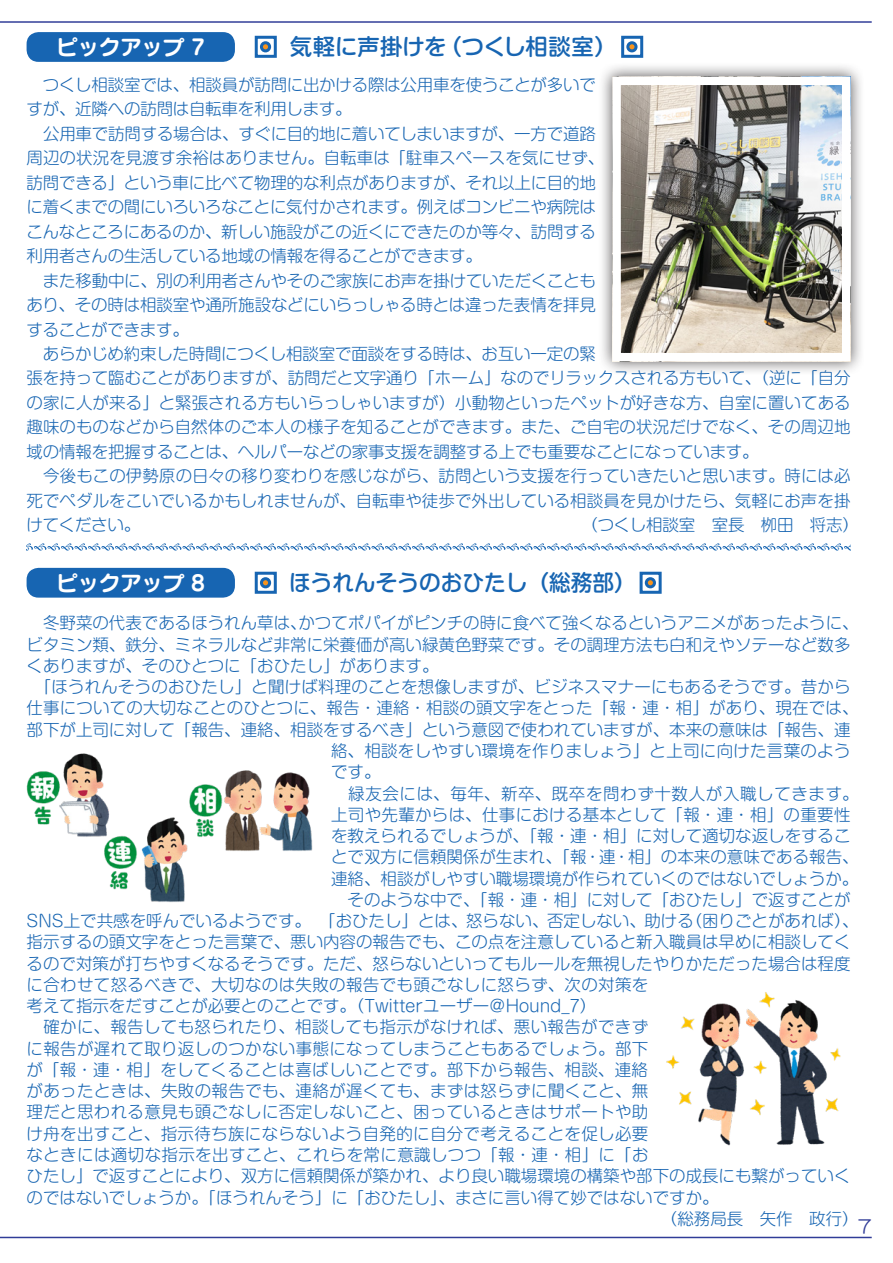
<style>
.page{position:relative;width:893px;height:1263px;background:#fff}
.page>*{position:absolute;margin:0;border:0;box-sizing:border-box;transform-origin:0 0}
.小見出し{font:500 22.35px "Shin M Go Pro";color:#1765b2}
.t1{font:21.3px "Seurat Pro B";color:#fff}
.t2{font:18px "HG Maru Gothic MPRO";color:#303c98}
.本文{font:300 16.5px/24.5px "Shin M Go Pro";color:#1765b2}
.本文-2{font:300 16.5px/21.3px "Shin M Go Pro";letter-spacing:.02em;color:#1765b2}
</style>
<div class="page">
<hr style="left:0;top:1237px;width:872px;height:1px;background:#303c98">
<hr style="left:0;top:21px;width:872px;height:2px;background:#303c98">
<div style="left:27px;top:32px;width:208px;height:30px;background:#1765b2;border-radius:12px"></div>
<div style="left:27px;top:568px;width:208px;height:30px;background:#1765b2;border-radius:12px"></div>
<svg style="left:27px;top:543px;width:823px;height:7px"></svg>
<svg style="left:260px;top:42px;width:12px;height:11px"></svg>
<div style="left:255px;top:36px;width:22px;height:22px;border:3px solid #1765b2"></div>
<div style="left:261px;top:43px;width:9px;height:8px;background:#f7931d;border-radius:50%"></div>
<div style="left:260px;top:41px;width:11px;height:11px;border:3px solid #1765b2;border-radius:50%"></div>
<svg style="left:260px;top:578px;width:12px;height:11px"></svg>
<div style="left:255px;top:572px;width:22px;height:22px;border:3px solid #1765b2"></div>
<div style="left:261px;top:579px;width:9px;height:8px;background:#f7931d;border-radius:50%"></div>
<div style="left:260px;top:577px;width:11px;height:11px;border:3px solid #1765b2;border-radius:50%"></div>
<svg style="left:627px;top:41px;width:11px;height:12px"></svg>
<div style="left:621px;top:36px;width:22px;height:22px;border:3px solid #1765b2"></div>
<div style="left:628px;top:43px;width:8px;height:8px;background:#f7931d;border-radius:50%"></div>
<div style="left:626px;top:41px;width:11px;height:11px;border:3px solid #1765b2;border-radius:50%"></div>
<svg style="left:644px;top:577px;width:12px;height:12px"></svg>
<div style="left:640px;top:572px;width:22px;height:22px;border:3px solid #1765b2"></div>
<div style="left:646px;top:579px;width:8px;height:8px;background:#f7931d;border-radius:50%"></div>
<div style="left:645px;top:577px;width:11px;height:11px;border:3px solid #1765b2;border-radius:50%"></div>
<div style="left:598px;top:62px;width:267px;height:313px;background:#231f20;opacity:.75"></div>
<img style="left:622px;top:87px;width:218px;height:264px">
<div style="left:612px;top:77px;width:238px;height:284px;border:9px solid #fff"></div>
<img style="left:666px;top:992px;width:175px;height:154px">
<img style="left:26px;top:753px;width:83px;height:84px">
<img style="left:189px;top:770px;width:124px;height:81px">
<img style="left:102px;top:814px;width:88px;height:88px">
<p class="t1" style="left:57px;top:32px;width:150px">ピックアップ 7</p>
<p class="小見出し" style="left:290px;top:29px;width:328px">気軽に声掛けを（つくし相談室）</p>
<p class="本文" style="left:26px;top:71px;width:571px">　つくし相談室では、相談員が訪問に出かける際は公用車を使うことが多いですが、近隣への訪問は自転車を利用します。</p>
<p class="本文" style="left:26px;top:120px;width:579px">　公用車で訪問する場合は、すぐに目的地に着いてしまいますが、一方で道路周辺の状況を見渡す余裕はありません。自転車は「駐車スペースを気にせず、訪問できる」という車に比べて物理的な利点がありますが、それ以上に目的地に着くまでの間にいろいろなことに気付かされます。例えばコンビニや病院はこんなところにあるのか、新しい施設がこの近くにできたのか等々、訪問する利用者さんの生活している地域の情報を得ることができます。</p>
<p class="本文" style="left:26px;top:266px;width:571px;text-align:justify">　また移動中に、別の利用者さんやそのご家族にお声を掛けていただくこともあり、その時は相談室や通所施設などにいらっしゃる時とは違った表情を拝見することができます。</p>
<p class="本文" style="left:26px;top:340px;width:826px">　あらかじめ約束した時間につくし相談室で面談をする時は、お互い一定の緊<br>張を持って臨むことがありますが、訪問だと文字通り「ホーム」なのでリラックスされる方もいて、（逆に「自分の家に人が来る」と緊張される方もいらっしゃいますが）小動物といったペットが好きな方、自室に置いてある趣味のものなどから自然体のご本人の様子を知ることができます。また、ご自宅の状況だけでなく、その周辺地域の情報を把握することは、ヘルパーなどの家事支援を調整する上でも重要なことになっています。</p>
<p class="本文" style="left:26px;top:462px;width:826px;text-align:justify">　今後もこの伊勢原の日々の移り変わりを感じながら、訪問という支援を行っていきたいと思います。時には必死でペダルをこいでいるかもしれませんが、自転車や徒歩で外出している相談員を見かけたら、気軽にお声を掛けてください。</p>
<p class="本文" style="left:581px;top:511px;width:279px">（つくし相談室　室長　栁田　将志）</p>
<p class="t1" style="left:57px;top:568px;width:150px">ピックアップ 8</p>
<p class="小見出し" style="left:289px;top:565px;width:348px">ほうれんそうのおひたし（総務部）</p>
<p class="本文" style="left:27px;top:611px;width:834px;line-height:21.3px">　冬野菜の代表であるほうれん草は、かつてポパイがピンチの時に食べて強くなるというアニメがあったように、ビタミン類、鉄分、ミネラルなど非常に栄養価が高い緑黄色野菜です。その調理方法も白和えやソテーなど数多くありますが、そのひとつに「おひたし」があります。</p>
<p class="本文" style="left:27px;top:673px;width:825px">　「ほうれんそうのおひたし」と聞けば料理のことを想像しますが、ビジネスマナーにもあるそうです。昔から</p>
<p class="本文" style="left:27px;top:694px;width:833px">仕事についての大切なことのひとつに、報告・連絡・相談の頭文字をとった「報・連・相」があり、現在では、</p>
<p class="本文" style="left:27px;top:715px;width:825px">部下が上司に対して「報告、連絡、相談をするべき」という意図で使われていますが、本来の意味は「報告、連</p>
<p class="本文-2" style="left:331px;top:738px;width:521px">絡、相談をしやすい環境を作りましょう」と上司に向けた言葉のよう</p>
<p class="本文" style="left:331px;top:758px;width:51px">です。</p>
<p class="本文" style="left:331px;top:781px;width:529px;line-height:21.3px">　緑友会には、毎年、新卒、既卒を問わず十数人が入職してきます。上司や先輩からは、仕事における基本として「報・連・相」の重要性を教えられるでしょうが、「報・連・相」に対して適切な返しをすることで双方に信頼関係が生まれ、「報・連・相」の本来の意味である報告、連絡、相談がしやすい職場環境が作られていくのではないでしょうか。</p>
<p class="本文" style="left:27px;top:887px;width:834px;line-height:21.3px;text-indent:305px">　そのような中で、「報・連・相」に対して「おひたし」で返すことがSNS上で共感を呼んでいるようです。　「おひたし」とは、怒らない、否定しない、助ける（困りごとがあれば）、指示するの頭文字をとった言葉で、悪い内容の報告でも、この点を注意していると新入職員は早めに相談してくるので対策が打ちやすくなるそうです。ただ、怒らないといってもルールを無視したやりかただった場合は程度に合わせて怒るべきで、大切なのは失敗の報告でも頭ごなしに怒らず、次の対策を<br>考えて指示をだすことが必要とのことです。（Twitterユーザー＠Hound_7）</p>
<p class="本文-2" style="left:27px;top:1014px;width:825px">　確かに、報告しても怒られたり、相談しても指示がなければ、悪い報告ができず<br>に報告が遅れて取り返しのつかない事態になってしまうこともあるでしょう。部下<br>が「報・連・相」をしてくることは喜ばしいことです。部下から報告、相談、連絡<br>があったときは、失敗の報告でも、連絡が遅くても、まずは怒らずに聞くこと、無<br>理だと思われる意見も頭ごなしに否定しないこと、困っているときはサポートや助<br>け舟を出すこと、指示待ち族にならないよう自発的に自分で考えることを促し必要<br>なときには適切な指示を出すこと、これらを常に意識しつつ「報・連・相」に「お<br>ひたし」で返すことにより、双方に信頼関係が築かれ、より良い職場環境の構築や部下の成長にも繋がっていくのではないでしょうか。「ほうれんそう」に「おひたし」、まさに言い得て妙ではないですか。</p>
<p class="本文" style="left:661px;top:1204px;width:199px">（総務局長　矢作　政行）</p>
<p class="t2" style="left:858px;top:1217px;width:15px">7</p>
</div>
